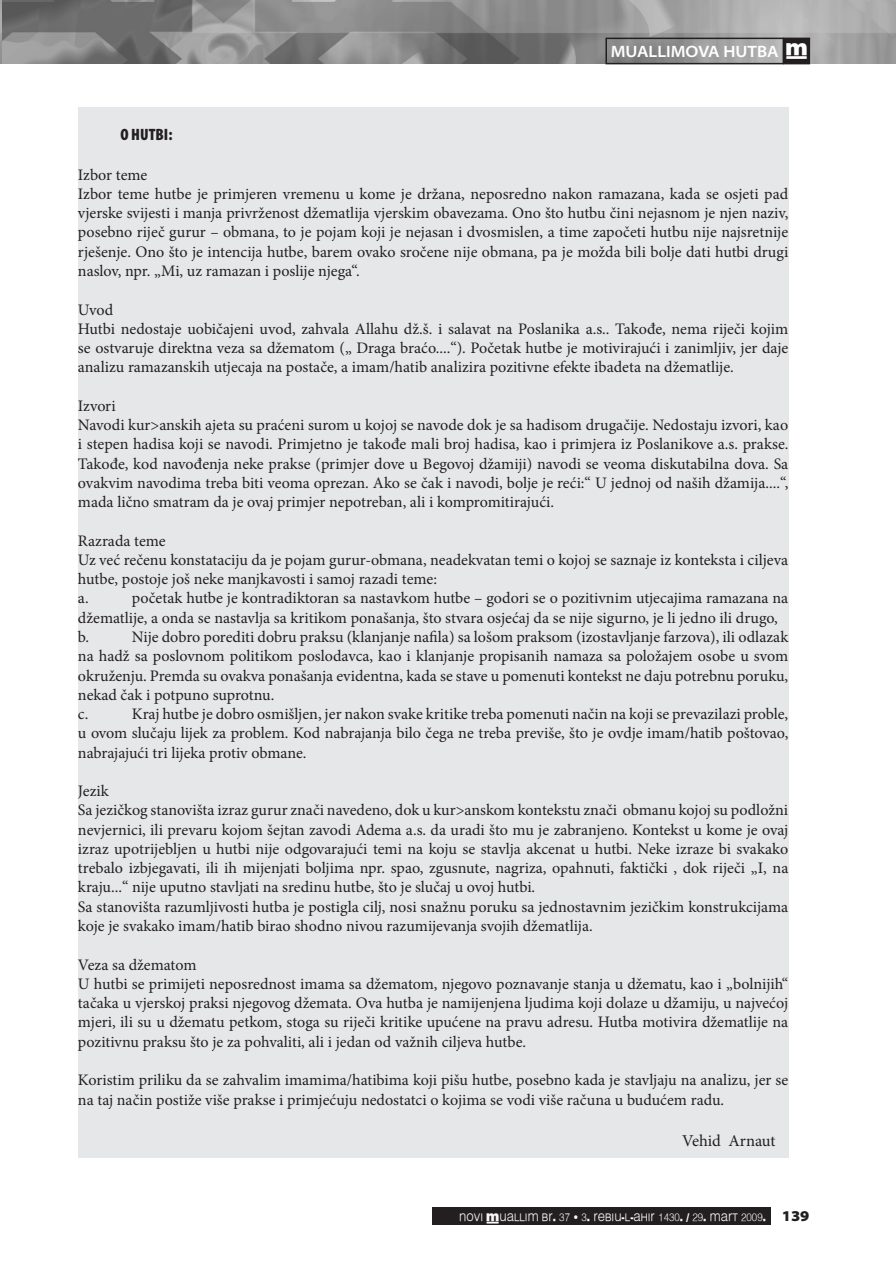
<style>
.page{position:relative;width:896px;height:1266px;background:#fff}
.page>*{position:absolute;margin:0;border:0;box-sizing:border-box;transform-origin:0 0}
.t1{font:600 semi-expanded 16.5px "Myriad Pro";color:#fff}
.potpis{font:16.5px "Minion Pro";letter-spacing:-.005em;color:#231f20}
.t2{font:900 condensed 16.5px "Myriad Pro";color:#231f20}
.t3{font:16.05px/19.2px "Minion Pro";color:#231f20;text-align:justify}
.t4{font:10.8px "Muallim";color:#f9f9f9;scale:.91 1}
.s1{font-family:"Muallim";font-weight:400;font-stretch:normal}
.s2{font-family:"Myriad Pro";font-weight:900;font-stretch:semi-expanded;font-size:15px;color:#231f20}
</style>
<div class="page">
<img style="left:0;top:0;width:896px;height:64px">
<img style="left:1px;top:0;width:1px;height:64px">
<div style="left:605px;top:38px;width:179px;height:26px;border:2px solid #231f20"></div>
<div style="left:784px;top:38px;width:25px;height:26px;background:#231f20"></div>
<div style="left:783px;top:38px;width:27px;height:26px;border:2px solid #231f20"></div>
<div style="left:432px;top:1207px;width:338px;height:18px;background:#231f20"></div>
<div style="left:78px;top:108px;width:710px;height:1050px;background:#e6e7e9"></div>
<p class="t1" style="left:611px;top:42px;width:198px">MUALLIMOVA HUTBA <span class="s1">†</span></p>
<p class="t2" style="left:120px;top:125px;width:54px">O HUTBI:</p>
<p class="t3" style="left:78px;top:165px;width:71px">Izbor teme</p>
<p class="t3" style="left:78px;top:184px;width:712px">Izbor teme hutbe je primjeren vremenu u kome je držana, neposredno nakon ramazana, kada se osjeti pad vjerske svijesti i manja privrženost džematlija vjerskim obavezama. Ono što hutbu čini nejasnom je njen naziv, posebno riječ gurur – obmana, to je pojam koji je nejasan i dvosmislen, a time započeti hutbu nije najsretnije rješenje. Ono što je intencija hutbe, barem ovako sročene nije obmana, pa je možda bili bolje dati hutbi drugi naslov, npr. „Mi, uz ramazan i poslije njega“.</p>
<p class="t3" style="left:78px;top:300px;width:37px">Uvod</p>
<p class="t3" style="left:78px;top:319px;width:712px">Hutbi nedostaje uobičajeni uvod, zahvala Allahu dž.š. i salavat na Poslanika a.s.. Takođe, nema riječi kojim se ostvaruje direktna veza sa džematom („ Draga braćo....“). Početak hutbe je motivirajući i zanimljiv, jer daje analizu ramazanskih utjecaja na postače, a imam/hatib analizira pozitivne efekte ibadeta na džematlije.</p>
<p class="t3" style="left:78px;top:396px;width:39px">Izvori</p>
<p class="t3" style="left:78px;top:415px;width:712px">Navodi kur&gt;anskih ajeta su praćeni surom u kojoj se navode dok je sa hadisom drugačije. Nedostaju izvori, kao i stepen hadisa koji se navodi. Primjetno je takođe mali broj hadisa, kao i primjera iz Poslanikove a.s. prakse.<br>Takođe, kod navođenja neke prakse (primjer dove u Begovoj džamiji) navodi se veoma diskutabilna dova. Sa ovakvim navodima treba biti veoma oprezan. Ako se čak i navodi, bolje je reći:“ U jednoj od naših džamija....“, mada lično smatram da je ovaj primjer nepotreban, ali i kompromitirajući.</p>
<p class="t3" style="left:78px;top:531px;width:89px">Razrada teme</p>
<p class="t3" style="left:78px;top:550px;width:712px">Uz već rečenu konstataciju da je pojam gurur-obmana, neadekvatan temi o kojoj se saznaje iz konteksta i ciljeva hutbe, postoje još neke manjkavosti i samoj razadi teme:</p>
<p class="t3" style="left:78px;top:589px;width:12px">a.</p>
<p class="t3" style="left:78px;top:589px;width:712px;text-indent:54px">početak hutbe je kontradiktoran sa nastavkom hutbe – godori se o pozitivnim utjecajima ramazana na džematlije, a onda se nastavlja sa kritikom ponašanja, što stvara osjećaj da se nije sigurno, je li jedno ili drugo,</p>
<p class="t3" style="left:78px;top:627px;width:13px">b.</p>
<p class="t3" style="left:78px;top:627px;width:712px;text-indent:54px">Nije dobro porediti dobru praksu (klanjanje nafila) sa lošom praksom (izostavljanje farzova), ili odlazak na hadž sa poslovnom politikom poslodavca, kao i klanjanje propisanih namaza sa položajem osobe u svom okruženju. Premda su ovakva ponašanja evidentna, kada se stave u pomenuti kontekst ne daju potrebnu poruku, nekad čak i potpuno suprotnu.</p>
<p class="t3" style="left:78px;top:704px;width:12px">c.</p>
<p class="t3" style="left:78px;top:704px;width:712px;text-indent:54px">Kraj hutbe je dobro osmišljen, jer nakon svake kritike treba pomenuti način na koji se prevazilazi proble, u ovom slučaju lijek za problem. Kod nabrajanja bilo čega ne treba previše, što je ovdje imam/hatib poštovao, nabrajajući tri lijeka protiv obmane.</p>
<p class="t3" style="left:78px;top:781px;width:32px">Jezik</p>
<p class="t3" style="left:78px;top:801px;width:712px">Sa jezičkog stanovišta izraz gurur znači navedeno, dok u kur&gt;anskom kontekstu znači obmanu kojoj su podložni nevjernici, ili prevaru kojom šejtan zavodi Adema a.s. da uradi što mu je zabranjeno. Kontekst u kome je ovaj izraz upotrijebljen u hutbi nije odgovarajući temi na koju se stavlja akcenat u hutbi. Neke izraze bi svakako trebalo izbjegavati, ili ih mijenjati boljima npr. spao, zgusnute, nagriza, opahnuti, faktički , dok riječi „I, na kraju...“ nije uputno stavljati na sredinu hutbe, što je slučaj u ovoj hutbi.</p>
<p class="t3" style="left:78px;top:897px;width:712px">Sa stanovišta razumljivosti hutba je postigla cilj, nosi snažnu poruku sa jednostavnim jezičkim konstrukcijama koje je svakako imam/hatib birao shodno nivou razumijevanja svojih džematlija.</p>
<p class="t3" style="left:78px;top:955px;width:120px">Veza sa džematom</p>
<p class="t3" style="left:78px;top:974px;width:712px">U hutbi se primijeti neposrednost imama sa džematom, njegovo poznavanje stanja u džematu, kao i „bolnijih“ tačaka u vjerskoj praksi njegovog džemata. Ova hutba je namijenjena ljudima koji dolaze u džamiju, u najvećoj mjeri, ili su u džematu petkom, stoga su riječi kritike upućene na pravu adresu. Hutba motivira džematlije na pozitivnu praksu što je za pohvaliti, ali i jedan od važnih ciljeva hutbe.</p>
<p class="t3" style="left:78px;top:1070px;width:712px;line-height:19.8px">Koristim priliku da se zahvalim imamima/hatibima koji pišu hutbe, posebno kada je stavljaju na analizu, jer se na taj način postiže više prakse i primjećuju nedostatci o kojima se vodi više računa u budućem radu.</p>
<p class="potpis" style="left:682px;top:1130px;width:95px">Vehid Arnaut</p>
<p class="t4" style="left:459px;top:1209px;width:386px">NOVI †UALLIM BR. 37 • 3. REBIU-L-AHIR 1430. / 29. MART 2009. <span class="s2">139</span></p>
</div>
